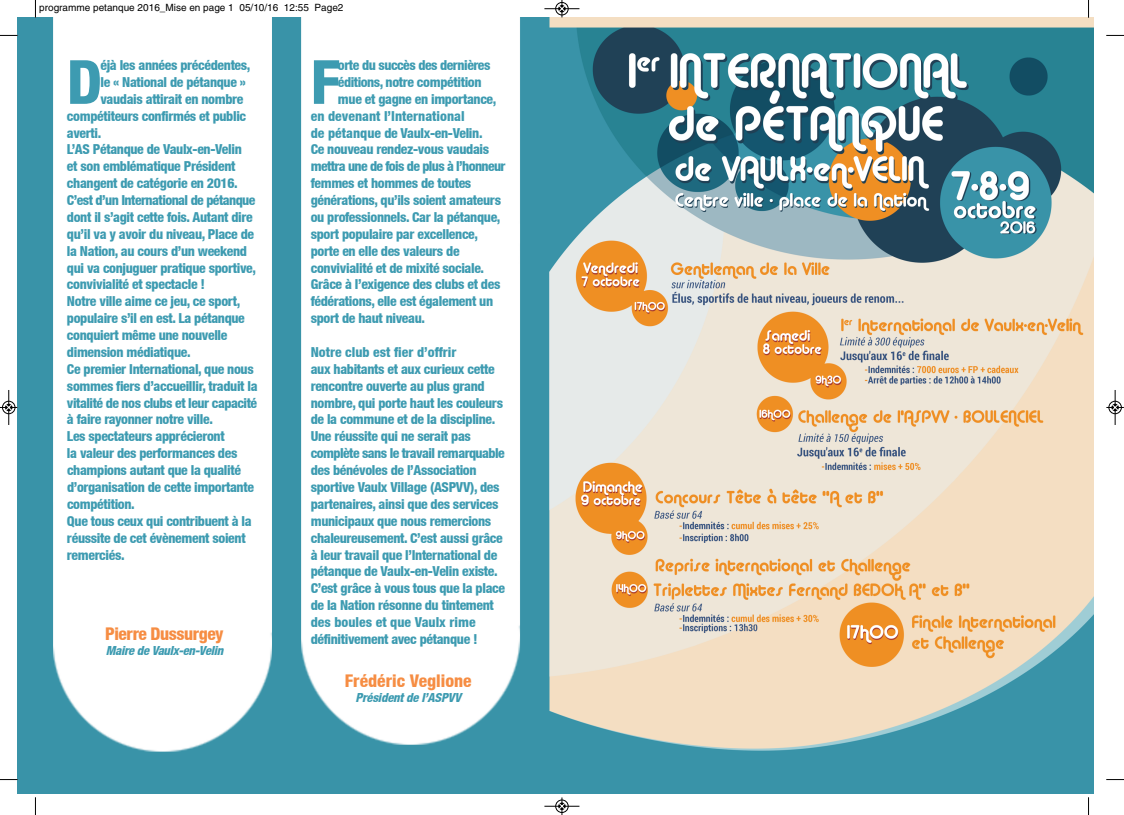
<style>
.page{position:relative;width:1124px;height:815px;background:#fff}
.page>*{position:absolute;margin:0;border:0;box-sizing:border-box;transform-origin:0 0}
.t1{font:800 condensed 61px "Helvetica Neue LT";color:#3d9bb1}
.t2{font:800 condensed 17.5px "Helvetica Neue LT";color:#f68d43}
.t3{font:800 condensed 17.5px "Helvetica Neue LT";letter-spacing:-.02em;color:#f68d43}
.t4{font:800 condensed 13.75px/16.9px "Helvetica Neue LT";letter-spacing:-.025em;color:#3d9bb1}
.t5{font:800 condensed 13.75px "Helvetica Neue LT";letter-spacing:-.045em;color:#3d9bb1}
.t6{font:800 condensed 13.75px "Helvetica Neue LT";color:#3d9bb1}
.t7{font:italic 800 condensed 12.5px "Helvetica Neue LT";letter-spacing:-.025em;color:#3d9bb1}
.t8{font:10px "Helvetica";color:#000}
</style>
<div class="page">
<img style="left:18px;top:18px;width:1075px;height:775px">
<svg style="left:35px;top:0;width:1px;height:18px"></svg>
<svg style="left:0;top:35px;width:18px;height:1px"></svg>
<svg style="left:1087px;top:0;width:2px;height:18px"></svg>
<svg style="left:1106px;top:35px;width:17px;height:1px"></svg>
<svg style="left:35px;top:797px;width:1px;height:18px"></svg>
<svg style="left:0;top:779px;width:18px;height:1px"></svg>
<svg style="left:1088px;top:797px;width:1px;height:18px"></svg>
<svg style="left:1106px;top:779px;width:17px;height:1px"></svg>
<hr style="left:544px;top:8px;width:35px;height:1px;background:#000">
<div style="left:555px;top:2px;width:13px;height:13px;border:1px solid #000;border-radius:50%"></div>
<svg style="left:558px;top:0;width:7px;height:17px"></svg>
<hr style="left:544px;top:806px;width:35px;height:1px;background:#000">
<div style="left:555px;top:800px;width:13px;height:13px;border:1px solid #000;border-radius:50%"></div>
<svg style="left:558px;top:797px;width:7px;height:18px"></svg>
<hr style="left:9px;top:390px;width:1px;height:35px;background:#000">
<div style="left:2px;top:401px;width:13px;height:13px;border:1px solid #000;border-radius:50%"></div>
<svg style="left:0;top:404px;width:18px;height:7px"></svg>
<hr style="left:1114px;top:390px;width:1px;height:35px;background:#000">
<div style="left:1108px;top:401px;width:13px;height:13px;border:1px solid #000;border-radius:50%"></div>
<svg style="left:1106px;top:404px;width:17px;height:7px"></svg>
<p class="t8" style="left:39px;top:4px;width:306px">programme petanque 2016_Mise en page 1 05/10/16 12:55 Page2</p>
<h1 class="t1" style="left:67px;top:44px;width:37px">D</h1>
<p class="t4" style="left:100px;top:57px;width:151px">éjà les années précédentes,</p>
<p class="t4" style="left:100px;top:73px;width:147px">le « National de pétanque »</p>
<p class="t4" style="left:100px;top:90px;width:144px">vaudais attirait en nombre</p>
<p class="t4" style="left:67px;top:107px;width:181px">compétiteurs confirmés et public</p>
<p class="t4" style="left:67px;top:124px;width:36px">averti.</p>
<p class="t4" style="left:67px;top:141px;width:176px">L’AS Pétanque de Vaulx-en-Velin</p>
<p class="t4" style="left:67px;top:158px;width:170px">et son emblématique Président</p>
<p class="t4" style="left:67px;top:175px;width:172px">changent de catégorie en 2016.</p>
<p class="t4" style="left:67px;top:192px;width:190px">C’est d’un International de pétanque</p>
<p class="t4" style="left:67px;top:208px;width:187px">dont il s’agit cette fois. Autant dire</p>
<p class="t4" style="left:67px;top:225px;width:189px">qu’il va y avoir du niveau, Place de</p>
<p class="t4" style="left:67px;top:242px;width:181px">la Nation, au cours d’un weekend</p>
<p class="t4" style="left:67px;top:259px;width:190px">qui va conjuguer pratique sportive,</p>
<p class="t4" style="left:67px;top:276px;width:140px">convivialité et spectacle !</p>
<p class="t4" style="left:67px;top:293px;width:175px">Notre ville aime ce jeu, ce sport,</p>
<p class="t4" style="left:67px;top:310px;width:179px">populaire s’il en est. La pétanque</p>
<p class="t4" style="left:67px;top:327px;width:162px">conquiert même une nouvelle</p>
<p class="t4" style="left:67px;top:343px;width:125px">dimension médiatique.</p>
<p class="t4" style="left:67px;top:360px;width:188px">Ce premier International, que nous</p>
<p class="t4" style="left:67px;top:377px;width:192px">sommes fiers d’accueillir, traduit la</p>
<p class="t4" style="left:67px;top:394px;width:192px">vitalité de nos clubs et leur capacité</p>
<p class="t4" style="left:67px;top:411px;width:147px">à faire rayonner notre ville.</p>
<p class="t4" style="left:67px;top:428px;width:159px">Les spectateurs apprécieront</p>
<p class="t4" style="left:67px;top:445px;width:172px">la valeur des performances des</p>
<p class="t4" style="left:67px;top:462px;width:175px">champions autant que la qualité</p>
<p class="t4" style="left:67px;top:478px;width:188px">d’organisation de cette importante</p>
<p class="t4" style="left:67px;top:495px;width:69px">compétition.</p>
<p class="t4" style="left:67px;top:512px;width:186px">Que tous ceux qui contribuent à la</p>
<p class="t4" style="left:67px;top:529px;width:180px">réussite de cet évènement soient</p>
<p class="t4" style="left:67px;top:546px;width:59px">remerciés.</p>
<p class="t3" style="left:105px;top:623px;width:120px">Pierre Dussurgey</p>
<p class="t7" style="left:106px;top:642px;width:119px">Maire de Vaulx-en-Velin</p>
<h1 class="t1" style="left:311px;top:44px;width:31px">F</h1>
<p class="t4" style="left:338px;top:57px;width:154px">orte du succès des dernières</p>
<p class="t4" style="left:338px;top:73px;width:145px">éditions, notre compétition</p>
<p class="t4" style="left:338px;top:90px;width:160px">mue et gagne en importance,</p>
<p class="t6" style="left:311px;top:107px;width:155px">en devenant l’International</p>
<p class="t4" style="left:311px;top:124px;width:173px">de pétanque de Vaulx-en-Velin.</p>
<p class="t4" style="left:311px;top:141px;width:180px">Ce nouveau rendez-vous vaudais</p>
<p class="t5" style="left:311px;top:158px;width:196px">mettra une de fois de plus à l’honneur</p>
<p class="t4" style="left:311px;top:175px;width:162px">femmes et hommes de toutes</p>
<p class="t4" style="left:311px;top:192px;width:192px">générations, qu’ils soient amateurs</p>
<p class="t4" style="left:311px;top:208px;width:191px">ou professionnels. Car la pétanque,</p>
<p class="t4" style="left:311px;top:225px;width:169px">sport populaire par excellence,</p>
<p class="t4" style="left:311px;top:242px;width:150px">porte en elle des valeurs de</p>
<p class="t4" style="left:311px;top:259px;width:175px">convivialité et de mixité sociale.</p>
<p class="t4" style="left:311px;top:276px;width:191px">Grâce à l’exigence des clubs et des</p>
<p class="t4" style="left:311px;top:293px;width:184px">fédérations, elle est également un</p>
<p class="t4" style="left:311px;top:310px;width:116px">sport de haut niveau.</p>
<p class="t4" style="left:311px;top:343px;width:196px">Notre club est fier d’offrir<br>aux habitants et aux curieux cette rencontre ouverte au plus grand nombre, qui porte haut les couleurs de la commune et de la discipline.<br>Une réussite qui ne serait pas complète sans le travail remarquable des bénévoles de l’Association sportive Vaulx Village (ASPVV), des partenaires, ainsi que des services municipaux que nous remercions chaleureusement. C’est aussi grâce à leur travail que l’International de pétanque de Vaulx-en-Velin existe.<br>C’est grâce à vous tous que la place de la Nation résonne du tintement des boules et que Vaulx rime définitivement avec pétanque !</p>
<p class="t2" style="left:345px;top:670px;width:128px">Frédéric Veglione</p>
<p class="t7" style="left:355px;top:690px;width:107px">Président de l’ASPVV</p>
</div>
